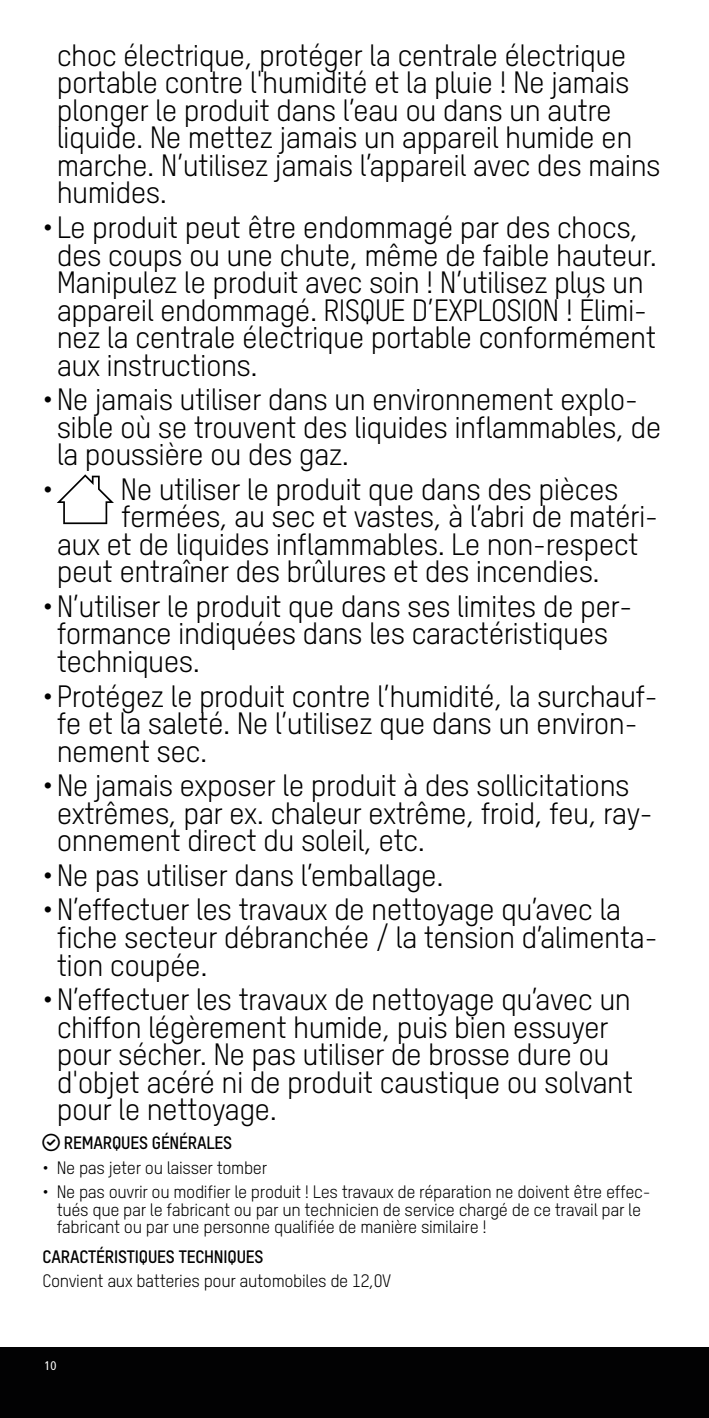
<style>
.page{position:relative;width:709px;height:1418px;background:#fff}
.page>*{position:absolute;margin:0;border:0;box-sizing:border-box;transform-origin:0 0}
.t1{font:30px/27.5px "T Star Pro Regular";letter-spacing:-.02em;color:#000}
.t2{font:17.5px/17.5px "T Star Pro Regular";letter-spacing:-.02em;color:#000}
.t3{font:17.5px "T Star Pro Bold";letter-spacing:-.01em;color:#000}
.t4{font:condensed 12.5px "Frutiger LT Std";color:#fff}
</style>
<div class="page">
<div style="left:0;top:1346px;width:709px;height:71px;background:#020203"></div>
<svg style="left:57px;top:474px;width:57px;height:50px"></svg>
<p class="t1" style="left:57px;top:39px;width:605px">choc électrique, protéger la centrale électrique portable contre l'humidité et la pluie ! Ne jamais plonger le produit dans l’eau ou dans un autre liquide. Ne mettez jamais un appareil humide en marche. N’utilisez jamais l’appareil avec des mains humides.</p>
<p class="t1" style="left:57px;top:211px;width:602px;text-indent:-14px">•Le produit peut être endommagé par des chocs, des coups ou une chute, même de faible hauteur.<br>Manipulez le produit avec soin ! N’utilisez plus un appareil endommagé. RISQUE D’EXPLOSION ! Élimi&shy;nez la centrale électrique portable conformément aux instructions.</p>
<p class="t1" style="left:57px;top:384px;width:606px;text-indent:-14px">•Ne jamais utiliser dans un environnement explo&shy;sible où se trouvent des liquides inflammables, de la poussière ou des gaz.</p>
<p class="t1" style="left:43px;top:473px;width:577px">• Ne utiliser le produit que dans des pièces</p>
<p class="t1" style="left:121px;top:501px;width:538px">fermées, au sec et vastes, à l’abri de matéri-</p>
<p class="t1" style="left:57px;top:528px;width:583px">aux et de liquides inflammables. Le non-respect</p>
<p class="t1" style="left:57px;top:556px;width:544px">peut entraîner des brûlures et des incendies.</p>
<p class="t1" style="left:57px;top:590px;width:577px;text-indent:-14px">•N’utiliser le produit que dans ses limites de per&shy;formance indiquées dans les caractéristiques techniques.</p>
<p class="t1" style="left:57px;top:680px;width:602px;text-indent:-14px">•Protégez le produit contre l’humidité, la surchauf&shy;fe et la saleté. Ne l’utilisez que dans un environ&shy;nement sec.</p>
<p class="t1" style="left:57px;top:769px;width:598px;text-indent:-14px">•Ne jamais exposer le produit à des sollicitations extrêmes, par ex. chaleur extrême, froid, feu, ray&shy;onnement direct du soleil, etc.</p>
<p class="t1" style="left:43px;top:859px;width:402px">•Ne pas utiliser dans l’emballage.</p>
<p class="t1" style="left:57px;top:894px;width:602px;text-indent:-14px">•N’effectuer les travaux de nettoyage qu’avec la fiche secteur débranchée / la tension d’alimenta&shy;tion coupée.</p>
<p class="t1" style="left:57px;top:983px;width:578px;text-indent:-14px">•N’effectuer les travaux de nettoyage qu’avec un chiffon légèrement humide, puis bien essuyer pour sécher. Ne pas utiliser de brosse dure ou d'objet acéré ni de produit caustique ou solvant pour le nettoyage.</p>
<p class="t3" style="left:64px;top:1130px;width:170px">REMARQUES GÉNÉRALES</p>
<p class="t2" style="left:43px;top:1157px;width:226px">• Ne pas jeter ou laisser tomber</p>
<p class="t2" style="left:57px;top:1182px;width:595px;text-indent:-14px">• Ne pas ouvrir ou modifier le produit ! Les travaux de réparation ne doivent être effec&shy;tués que par le fabricant ou par un technicien de service chargé de ce travail par le fabricant ou par une personne qualifiée de manière similaire !</p>
<p class="t3" style="left:43px;top:1243px;width:222px">CARACTÉRISTIQUES TECHNIQUES</p>
<p class="t2" style="left:43px;top:1270px;width:350px">Convient aux batteries pour automobiles de 12,0V</p>
<p class="t4" style="left:45px;top:1357px;width:13px">10</p>
</div>
